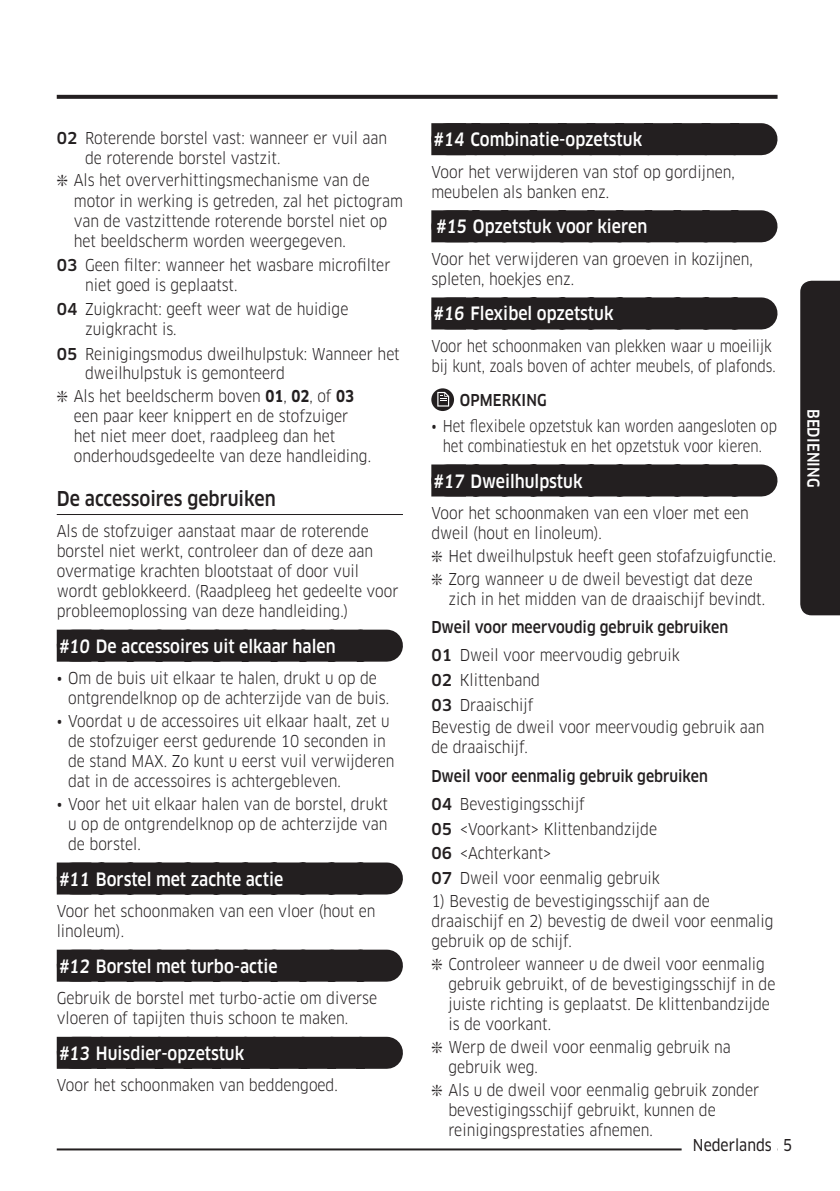
<style>
.page{position:relative;width:840px;height:1191px;background:#fff}
.page>*{position:absolute;margin:0;border:0;box-sizing:border-box;transform-origin:0 0}
.t1{font:500 20px "Samsung Clan Pro";color:#231f20;scale:.88 1}
.t2{font:500 18px "Samsung Clan Pro";color:#fff;scale:.88 1}
.t3{font:16px/20px "Samsung Clan Pro";color:#231f20;scale:.88 1}
.t4{font:500 16px/27.8px "Samsung Clan Pro";color:#231f20;scale:.88 1}
.t5{font:16px/20px "Samsung Clan Pro";color:#231f20;scale:.84 1}
.t6{font:16px/20px "Samsung Clan Pro";color:#231f20;text-align:center;scale:.83 1}
.t7{font:16px "Samsung Clan Pro News";color:#231f20;scale:.88 1}
.t8{font:500 16px "Samsung Clan Pro";letter-spacing:.01em;color:#fff;scale:.88 1}
.s1{font-weight:500}
.s2{font-weight:700}
.s3{font-weight:400}
</style>
<div class="page">
<svg style="left:800px;top:281px;width:39px;height:334px;background:#282425"></svg>
<hr style="left:57px;top:514px;width:346px;height:1px;background:#231f20">
<div style="left:91px;top:629px;width:296px;height:32px;background:#231f20"></div>
<div style="left:57px;top:629px;width:34px;height:32px;background:#231f20"></div>
<div style="left:91px;top:862px;width:296px;height:32px;background:#231f20"></div>
<div style="left:57px;top:862px;width:34px;height:32px;background:#231f20"></div>
<div style="left:91px;top:949px;width:296px;height:32px;background:#231f20"></div>
<div style="left:57px;top:949px;width:34px;height:32px;background:#231f20"></div>
<div style="left:91px;top:1036px;width:296px;height:32px;background:#231f20"></div>
<div style="left:57px;top:1036px;width:34px;height:32px;background:#231f20"></div>
<div style="left:465px;top:123px;width:296px;height:32px;background:#231f20"></div>
<div style="left:431px;top:123px;width:34px;height:32px;background:#231f20"></div>
<div style="left:468px;top:210px;width:293px;height:32px;background:#231f20"></div>
<div style="left:431px;top:210px;width:37px;height:32px;background:#231f20"></div>
<div style="left:465px;top:297px;width:296px;height:32px;background:#231f20"></div>
<div style="left:431px;top:297px;width:34px;height:32px;background:#231f20"></div>
<div style="left:465px;top:464px;width:296px;height:32px;background:#231f20"></div>
<div style="left:431px;top:464px;width:34px;height:32px;background:#231f20"></div>
<svg style="left:431px;top:388px;width:23px;height:23px"></svg>
<svg style="left:437px;top:392px;width:12px;height:14px"></svg>
<svg style="left:57px;top:95px;width:720px;height:4px;background:#2c2829"></svg>
<hr style="left:57px;top:1148px;width:720px;height:2px;background:#231f20">
<div style="left:681px;top:1145px;width:96px;height:6px;background:#fff"></div>
<p class="t3" style="left:85px;top:129px;width:344px;line-height:19.2px;text-indent:-28px"><span class="s1">02</span> Roterende borstel vast: wanneer er vuil aan de roterende borstel vastzit.</p>
<p class="t3" style="left:74px;top:171px;width:375px;text-indent:-17px">❇ Als het oververhittingsmechanisme van de motor in werking is getreden, zal het pictogram van de vastzittende roterende borstel niet op het beeldscherm worden weergegeven.</p>
<p class="t3" style="left:85px;top:256px;width:348px;line-height:19.2px;text-indent:-28px"><span class="s1">03</span> Geen filter: wanneer het wasbare microfilter niet goed is geplaatst.</p>
<p class="t3" style="left:85px;top:300px;width:300px;line-height:19.2px;text-indent:-28px"><span class="s1">04</span> Zuigkracht: geeft weer wat de huidige zuigkracht is.</p>
<p class="t3" style="left:85px;top:344px;width:359px;line-height:19.2px;text-indent:-28px"><span class="s1">05</span> Reinigingsmodus dweilhulpstuk: Wanneer het dweilhulpstuk is gemonteerd</p>
<p class="t3" style="left:74px;top:386px;width:339px;text-indent:-17px">❇ Als het beeldscherm boven <span class="s2">01</span>, <span class="s2">02</span>, of <span class="s2">03 </span>een paar keer knippert en de stofzuiger het niet meer doet, raadpleeg dan het onderhoudsgedeelte van deze handleiding.</p>
<p class="t1" style="left:57px;top:486px;width:250px">De accessoires gebruiken</p>
<p class="t3" style="left:57px;top:521px;width:390px">Als de stofzuiger aanstaat maar de roterende borstel niet werkt, controleer dan of deze aan overmatige krachten blootstaat of door vuil wordt geblokkeerd. (Raadpleeg het gedeelte voor probleemoplossing van deze handleiding.)</p>
<p class="t2" style="left:59px;top:635px;width:316px">#10 De accessoires uit elkaar halen</p>
<p class="t3" style="left:68px;top:668px;width:366px;text-indent:-11px">• Om de buis uit elkaar te halen, drukt u op de ontgrendelknop op de achterzijde van de buis.</p>
<p class="t3" style="left:68px;top:711px;width:372px;text-indent:-11px">• Voordat u de accessoires uit elkaar haalt, zet u de stofzuiger eerst gedurende 10 seconden in de stand MAX. Zo kunt u eerst vuil verwijderen dat in de accessoires is achtergebleven.</p>
<p class="t3" style="left:68px;top:794px;width:364px;text-align:justify;text-indent:-11px">• Voor het uit elkaar halen van de borstel, drukt u op de ontgrendelknop op de achterzijde van de borstel.</p>
<p class="t2" style="left:59px;top:868px;width:256px">#11 Borstel met zachte actie</p>
<p class="t3" style="left:57px;top:901px;width:363px">Voor het schoonmaken van een vloer (hout en linoleum).</p>
<p class="t2" style="left:59px;top:955px;width:250px">#12 Borstel met turbo-actie</p>
<p class="t3" style="left:57px;top:988px;width:365px">Gebruik de borstel met turbo-actie om diverse vloeren of tapijten thuis schoon te maken.</p>
<p class="t2" style="left:59px;top:1042px;width:212px">#13 Huisdier-opzetstuk</p>
<p class="t3" style="left:57px;top:1075px;width:321px">Voor het schoonmaken van beddengoed.</p>
<p class="t2" style="left:433px;top:129px;width:239px">#14 Combinatie-opzetstuk</p>
<p class="t3" style="left:431px;top:162px;width:346px">Voor het verwijderen van stof op gordijnen, meubelen als banken enz.</p>
<p class="t2" style="left:435px;top:216px;width:241px">#15 Opzetstuk voor kieren</p>
<p class="t3" style="left:431px;top:249px;width:366px">Voor het verwijderen van groeven in kozijnen, spleten, hoekjes enz.</p>
<p class="t2" style="left:433px;top:303px;width:206px">#16 Flexibel opzetstuk</p>
<p class="t5" style="left:431px;top:336px;width:411px">Voor het schoonmaken van plekken waar u moeilijk bij kunt, zoals boven of achter meubels, of plafonds.</p>
<p class="t4" style="left:459px;top:386px;width:100px">OPMERKING</p>
<p class="t6" style="left:431px;top:416px;width:417px">• Het flexibele opzetstuk kan worden aangesloten op het combinatiestuk en het opzetstuk voor kieren.</p>
<p class="t2" style="left:433px;top:470px;width:171px">#17 Dweilhulpstuk</p>
<p class="t3" style="left:431px;top:503px;width:362px">Voor het schoonmaken van een vloer met een dweil (hout en linoleum).</p>
<p class="t3" style="left:431px;top:544px;width:393px;line-height:22.8px">❇ Het dweilhulpstuk heeft geen stofafzuigfunctie. ❇ Zorg wanneer u de dweil bevestigt dat deze</p>
<p class="t3" style="left:448px;top:588px;width:361px">zich in het midden van de draaischijf bevindt.</p>
<p class="t4" style="left:431px;top:613px;width:339px">Dweil voor meervoudig gebruik gebruiken<br>01 <span class="s3">Dweil voor meervoudig gebruik</span></p>
<p class="t3" style="left:431px;top:667px;width:125px;line-height:24.8px"><span class="s1">02</span> Klittenband<br><span class="s1">03</span> Draaischijf</p>
<p class="t3" style="left:431px;top:717px;width:380px">Bevestig de dweil voor meervoudig gebruik aan de draaischijf.</p>
<p class="t4" style="left:431px;top:762px;width:315px">Dweil voor eenmalig gebruik gebruiken<br>04 <span class="s3">Bevestigingsschijf</span></p>
<p class="t3" style="left:431px;top:816px;width:261px;line-height:24.8px"><span class="s1">05</span> &lt;Voorkant&gt; Klittenbandzijde<br><span class="s1">06</span> &lt;Achterkant&gt;<br><span class="s1">07</span> Dweil voor eenmalig gebruik</p>
<p class="t3" style="left:431px;top:891px;width:390px">1) Bevestig de bevestigingsschijf aan de draaischijf en 2) bevestig de dweil voor eenmalig gebruik op de schijf.</p>
<p class="t3" style="left:448px;top:954px;width:373px;text-indent:-17px">❇ Controleer wanneer u de dweil voor eenmalig gebruik gebruikt, of de bevestigingsschijf in de juiste richting is geplaatst. De klittenbandzijde is de voorkant.</p>
<p class="t3" style="left:448px;top:1037px;width:322px;text-indent:-17px">❇ Werp de dweil voor eenmalig gebruik na gebruik weg.</p>
<p class="t3" style="left:448px;top:1079px;width:354px;text-indent:-17px">❇ Als u de dweil voor eenmalig gebruik zonder bevestigingsschijf gebruikt, kunnen de reinigingsprestaties afnemen.</p>
<p class="t7" style="left:692px;top:1136px;width:114px">Nederlands 5</p>
<p class="t8" style="left:822px;top:409px;width:91px;rotate:90deg">BEDIENING</p>
</div>
